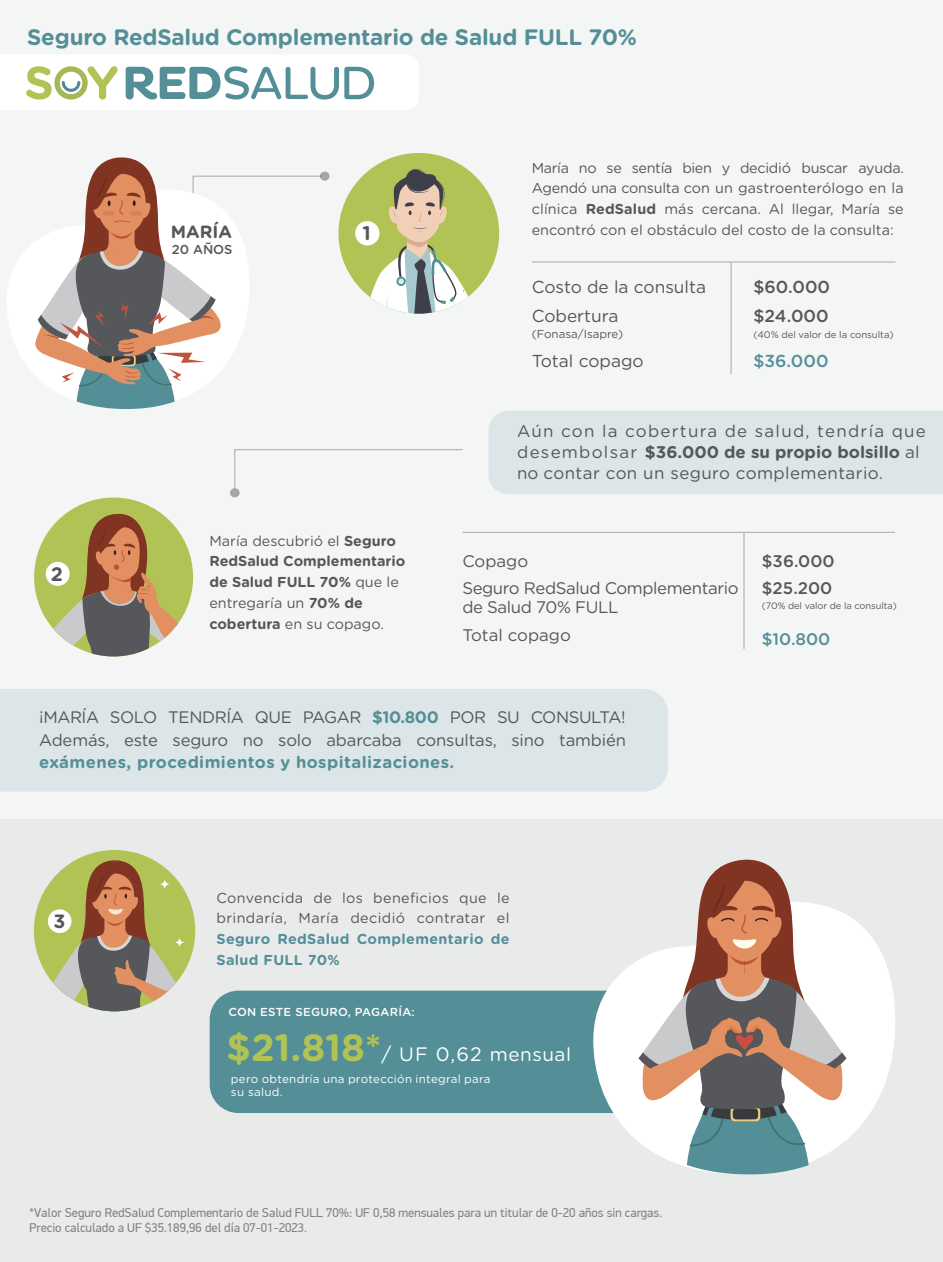
<style>
.page{position:relative;width:943px;height:1262px;background:#fff}
.page>*{position:absolute;margin:0;border:0;box-sizing:border-box;transform-origin:0 0}
.t1{font:700 37.88px "Gotham Rounded";color:#b0c354}
.t2{font:700 22.35px "Gotham Rounded";letter-spacing:-.01em;color:#548f98}
.t3{font:700 19.8px "Gotham Rounded";color:#55575a}
.t4{font:700 19.5px "Gotham Rounded";color:#55575a}
.t5{font:700 19.2px "Gotham Rounded";color:#55575a}
.t6{font:700 17.7px "Gotham Rounded";color:#55575a}
.t7{font:17.33px/28.9px "Gotham Rounded";color:#55575a}
.t8{font:500 17.33px/28.9px "Gotham Rounded";color:#55575a}
.t9{font:500 17.33px "Gotham Rounded";color:#548f98}
.t10{font:16.88px/21.1px "Gotham Rounded";letter-spacing:.025em;color:#55575a}
.t11{font:16.8px/28px "Gotham Rounded";letter-spacing:-.025em;color:#55575a}
.t12{font:500 16.8px/28px "Gotham Rounded";color:#55575a}
.t13{font:500 16.8px "Gotham Rounded";color:#548f98}
.t14{font:16.65px/22.2px "Gotham Rounded";letter-spacing:-.015em;color:#55575a}
.t15{font:700 16.65px "Gotham Rounded";letter-spacing:.025em;color:#548f98}
.t16{font:14.33px/20.8px "Gotham Rounded";letter-spacing:.015em;color:#55575a;text-align:justify}
.t17{font:700 14.33px/20.8px "Gotham Rounded";color:#55575a}
.t18{font:700 14.33px/20.8px "Gotham Rounded";letter-spacing:.025em;color:#548f98}
.t19{font:500 12.98px "Gotham Rounded";color:#55575a}
.t20{font:12.75px/15.3px "PF Din Display Pro";color:#606060}
.t21{font:11.55px/12.8px "Gotham Rounded";letter-spacing:.025em;color:#fff}
.t22{font:500 11.55px "Gotham Rounded";letter-spacing:.025em;color:#fff}
.t23{font:11.55px "Gotham Rounded";color:#55575a}
.t24{font:9.6px "Gotham Rounded";letter-spacing:-.01em;color:#55575a}
.t25{font:9.3px "Gotham Rounded";letter-spacing:-.01em;color:#55575a}
.s1{font-weight:400}
.s2{font-weight:700}
.s3{font-weight:700;color:#548f98}
.s4{font-weight:400;font-size:19.42px;color:#fff}
.s5{font-weight:400;font-size:18.98px;color:#fff}
</style>
<div class="page">
<div style="left:0;top:1px;width:943px;height:1260px;background:#f4f5f5"></div>
<div style="left:0;top:819px;width:943px;height:442px;background:#e9eaea"></div>
<svg style="left:0;top:55px;width:418px;height:55px"></svg>
<div style="left:488px;top:411px;width:455px;height:83px;background:#dce5e7"></div>
<div style="left:0;top:689px;width:668px;height:102px;background:#dce5e7"></div>
<svg style="left:7px;top:246px;width:24px;height:123px;fill:#fff"></svg>
<svg style="left:31px;top:157px;width:290px;height:252px"></svg>
<svg style="left:234px;top:449px;width:229px;height:44px"></svg>
<div style="left:230px;top:488px;width:9px;height:9px;background:#a4a6a7;border-radius:50%"></div>
<div style="left:338px;top:153px;width:161px;height:160px;background:#b0c354;border-radius:50%"></div>
<svg style="left:358px;top:168px;width:127px;height:145px"></svg>
<div style="left:355px;top:221px;width:24px;height:24px;background:#fff;border-radius:50%"></div>
<div style="left:34px;top:850px;width:161px;height:161px;background:#b0c354;border-radius:50%"></div>
<svg style="left:45px;top:860px;width:137px;height:151px"></svg>
<svg style="left:160px;top:879px;width:10px;height:10px"></svg>
<svg style="left:175px;top:937px;width:9px;height:10px"></svg>
<div style="left:48px;top:909px;width:23px;height:24px;background:#fff;border-radius:50%"></div>
<hr style="left:531px;top:261px;width:364px;height:1px;background:#55575a">
<hr style="left:730px;top:263px;width:1px;height:111px;background:#55575a">
<hr style="left:462px;top:532px;width:432px;height:1px;background:#55575a">
<hr style="left:743px;top:533px;width:1px;height:116px;background:#55575a">
<div style="left:34px;top:497px;width:159px;height:159px;background:#b0c354;border-radius:50%"></div>
<svg style="left:36px;top:514px;width:150px;height:142px"></svg>
<div style="left:46px;top:562px;width:24px;height:24px;background:#fff;border-radius:50%"></div>
<svg style="left:320px;top:171px;width:9px;height:10px"></svg>
<div style="left:210px;top:990px;width:383px;height:122px;background:#548f98"></div>
<svg style="left:593px;top:915px;width:302px;height:226px;fill:#fff"></svg>
<svg style="left:638px;top:859px;width:208px;height:315px"></svg>
<h2 class="t2" style="left:27px;top:20px;width:611px">Seguro RedSalud Complementario de Salud FULL 70%</h2>
<h3 class="t4" style="left:51px;top:559px;width:14px">2</h3>
<p class="t6" style="left:171px;top:219px;width:63px">MARÍA</p>
<p class="t19" style="left:172px;top:240px;width:62px">20 AÑOS</p>
<h3 class="t3" style="left:362px;top:219px;width:10px">1</h3>
<p class="t17" style="left:209px;top:529px;width:197px"><span class="s1">María descubrió el</span> Seguro<br>RedSalud Complementario de Salud FULL 70% <span class="s1">que le entregaría un</span> 70% de cobertura <span class="s1">en su copago.</span></p>
<p class="t16" style="left:531px;top:157px;width:374px">María no se sentía bien y decidió buscar ayuda.<br>Agendó una consulta con un gastroenterólogo en la clínica <span class="s2">RedSalud</span> más cercana. Al llegar, María se encontró con el obstáculo del costo de la consulta:</p>
<p class="t7" style="left:531px;top:272px;width:176px">Costo de la consulta<br>Cobertura</p>
<p class="t23" style="left:531px;top:326px;width:93px">(Fonasa/Isapre)</p>
<p class="t7" style="left:531px;top:345px;width:113px">Total copago</p>
<p class="t8" style="left:753px;top:272px;width:78px">$60.000 $24.000</p>
<p class="t24" style="left:753px;top:328px;width:142px">(40% del valor de la consulta)</p>
<p class="t9" style="left:753px;top:348px;width:77px">$36.000</p>
<p class="t10" style="left:517px;top:420px;width:410px">Aún con la cobertura de salud, tendría que desembolsar <span class="s2">$36.000 de su propio bolsillo</span> al no contar con un seguro complementario.</p>
<p class="t11" style="left:462px;top:546px;width:278px">Copago<br>Seguro RedSalud Complementario</p>
<p class="t11" style="left:462px;top:592px;width:158px">de Salud 70% FULL<br>Total copago</p>
<p class="t12" style="left:761px;top:546px;width:74px">$36.000 $25.200</p>
<p class="t25" style="left:761px;top:599px;width:136px">(70% del valor de la consulta)</p>
<p class="t13" style="left:761px;top:627px;width:70px">$10.800</p>
<p class="t14" style="left:39px;top:705px;width:588px">¡MARÍA SOLO TENDRÍA QUE PAGAR <span class="s3">$10.800</span> POR SU CONSULTA!<br>Además, este seguro no solo abarcaba consultas, sino también</p>
<p class="t15" style="left:39px;top:749px;width:416px">exámenes, procedimientos y hospitalizaciones.</p>
<h3 class="t5" style="left:53px;top:907px;width:13px">3</h3>
<p class="t16" style="left:216px;top:886px;width:295px">Convencida de los beneficios que le brindaría, María decidió contratar el</p>
<p class="t18" style="left:216px;top:928px;width:295px">Seguro RedSalud Complementario de<br>Salud FULL 70%</p>
<p class="t22" style="left:228px;top:1003px;width:188px">CON ESTE SEGURO, PAGARÍA:</p>
<h1 class="t1" style="left:226px;top:1020px;width:346px">$21.818*<span class="s4">/ UF 0,62</span> <span class="s5">mensual</span></h1>
<p class="t21" style="left:231px;top:1072px;width:261px">pero obtendría una protección integral para su salud.</p>
<p class="t20" style="left:29px;top:1204px;width:634px">*Valor Seguro RedSalud Complementario de Salud FULL 70%: UF 0,58 mensuales para un titular de 0-20 años sin cargas.<br>Precio calculado a UF $35.189,96 del día 07-01-2023.</p>
</div>
